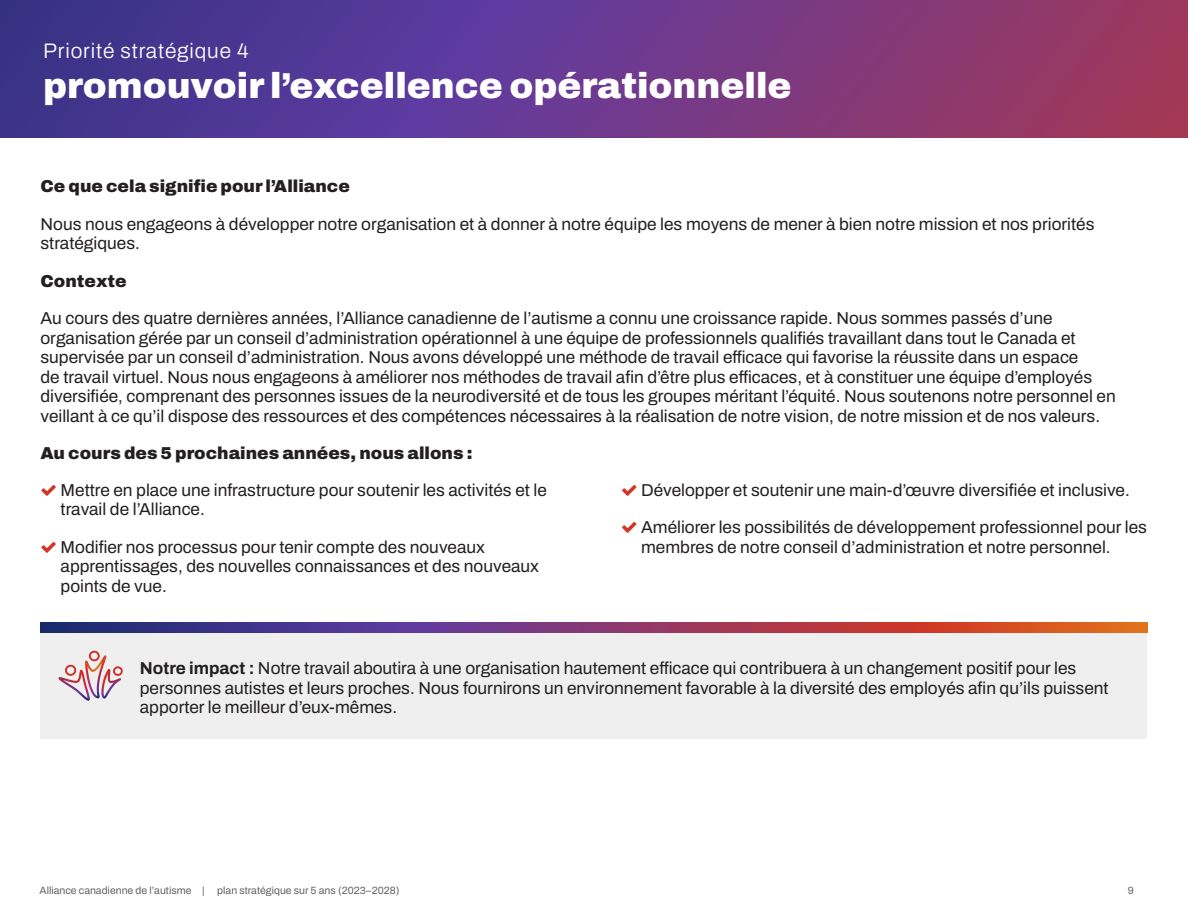
<style>
.page{position:relative;width:1188px;height:918px;background:#fff}
.page>*{position:absolute;margin:0;border:0;box-sizing:border-box;transform-origin:0 0}
.t1{font:900 36px "Archivo";color:#fff}
.H1_Subtitle{font:300 21px "Archivo";letter-spacing:.04em;color:#fff}
.p2{font:17.25px/19.5px "Archivo";color:#231f20}
.p2-2{font:900 17.25px "Archivo";color:#231f20}
.t2{font:10.5px "Archivo";color:#636366}
.s1{font-weight:700}
</style>
<div class="page">
<svg style="left:0;top:0;width:1188px;height:137px;background:#6b3884"></svg>
<div style="left:40px;top:625px;width:1108px;height:114px;background:#efefef"></div>
<svg style="left:40px;top:623px;width:1108px;height:9px;background:#853c61"></svg>
<svg style="left:58px;top:651px;width:65px;height:50px"></svg>
<p class="H1_Subtitle" style="left:43px;top:35px;width:207px">Priorité stratégique 4</p>
<h1 class="t1" style="left:43px;top:59px;width:750px">promouvoir l’excellence opérationnelle</h1>
<p class="p2-2" style="left:40px;top:174px;width:311px">Ce que cela signifie pour l’Alliance</p>
<p class="p2" style="left:40px;top:214px;width:1056px">Nous nous engageons à développer notre organisation et à donner à notre équipe les moyens de mener à bien notre mission et nos priorités stratégiques.</p>
<p class="p2-2" style="left:40px;top:268px;width:88px">Contexte</p>
<p class="p2" style="left:40px;top:309px;width:1077px">Au cours des quatre dernières années, l’Alliance canadienne de l’autisme a connu une croissance rapide. Nous sommes passés d’une organisation gérée par un conseil d’administration opérationnel à une équipe de professionnels qualifiés travaillant dans tout le Canada et supervisée par un conseil d’administration. Nous avons développé une méthode de travail efficace qui favorise la réussite dans un espace<br>de travail virtuel. Nous nous engageons à améliorer nos méthodes de travail afin d’être plus efficaces, et à constituer une équipe d’employés diversifiée, comprenant des personnes issues de la neurodiversité et de tous les groupes méritant l’équité. Nous soutenons notre personnel en veillant à ce qu’il dispose des ressources et des compétences nécessaires à la réalisation de notre vision, de notre mission et de nos valeurs.</p>
<p class="p2-2" style="left:40px;top:441px;width:433px">Au cours des 5 prochaines années, nous allons :</p>
<p class="p2" style="left:61px;top:480px;width:488px">Mettre en place une infrastructure pour soutenir les activités et le travail de l’Alliance.</p>
<p class="p2" style="left:61px;top:537px;width:480px">Modifier nos processus pour tenir compte des nouveaux apprentissages, des nouvelles connaissances et des nouveaux points de vue.</p>
<p class="p2" style="left:641px;top:480px;width:490px">Développer et soutenir une main-d’œuvre diversifiée et inclusive.</p>
<p class="p2" style="left:641px;top:518px;width:507px">Améliorer les possibilités de développement professionnel pour les membres de notre conseil d’administration et notre personnel.</p>
<p class="p2" style="left:140px;top:659px;width:970px"><span class="s1">Notre impact :</span> Notre travail aboutira à une organisation hautement efficace qui contribuera à un changement positif pour les personnes autistes et leurs proches. Nous fournirons un environnement favorable à la diversité des employés afin qu’ils puissent apporter le meilleur d’eux-mêmes.</p>
<p class="t2" style="left:40px;top:883px;width:361px">Alliance canadienne de l’autisme | plan stratégique sur 5 ans (2023–2028)</p>
<p class="t2" style="left:1128px;top:883px;width:8px">9</p>
</div>
